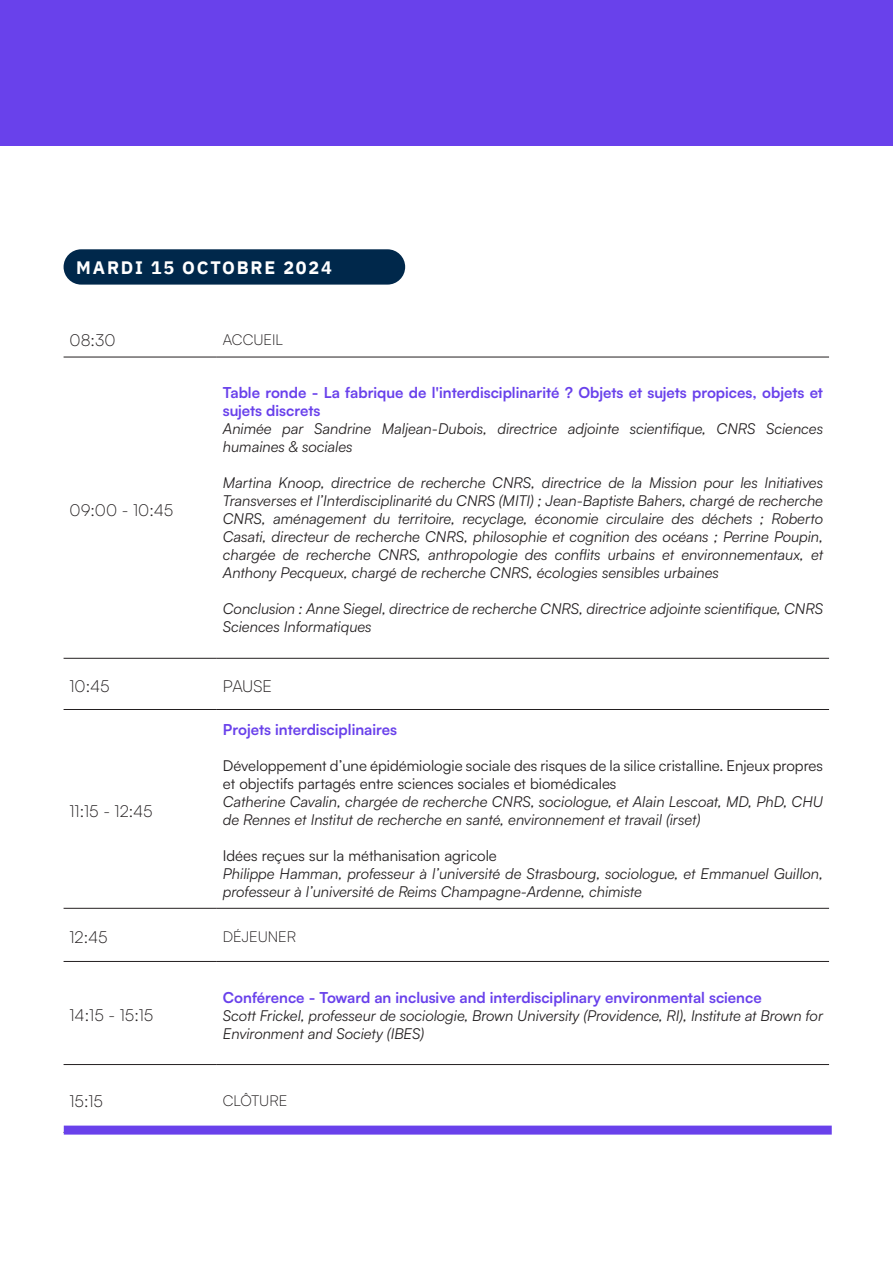
<style>
.page{position:relative;width:893px;height:1263px;background:#fff}
.page>*{position:absolute;margin:0;border:0;box-sizing:border-box;transform-origin:0 0}
.Titre_cartouche_encadré{font:700 18px "IBM Plex Sans";letter-spacing:.1em;color:#fff}
.t1{font:300 16.5px "Satoshi";color:#231f20}
.t2{font:italic 15px/18px "Satoshi";color:#231f20}
.t3{font:700 15px/18px "Satoshi";color:#6941eb}
.t4{font:15px/18px "Satoshi";color:#231f20}
.t5{font:300 15px "Satoshi";color:#231f20}
</style>
<div class="page">
<div style="left:0;top:0;width:893px;height:146px;background:#6941eb"></div>
<div style="left:64px;top:249px;width:341px;height:36px;background:#00284b;border-radius:18px"></div>
<hr style="left:64px;top:357px;width:153px;height:1px;background:#231f20">
<hr style="left:64px;top:658px;width:153px;height:1px;background:#231f20">
<hr style="left:64px;top:709px;width:153px;height:1px;background:#231f20">
<hr style="left:64px;top:908px;width:153px;height:1px;background:#231f20">
<hr style="left:64px;top:961px;width:153px;height:1px;background:#231f20">
<hr style="left:64px;top:1064px;width:153px;height:1px;background:#231f20">
<hr style="left:217px;top:908px;width:612px;height:1px;background:#231f20">
<hr style="left:217px;top:961px;width:612px;height:1px;background:#231f20">
<hr style="left:217px;top:1064px;width:612px;height:1px;background:#231f20">
<hr style="left:217px;top:357px;width:612px;height:1px;background:#231f20">
<hr style="left:217px;top:658px;width:612px;height:1px;background:#231f20">
<hr style="left:217px;top:709px;width:612px;height:1px;background:#231f20">
<div style="left:64px;top:1125px;width:768px;height:9px;background:#6941eb"></div>
<p class="Titre_cartouche_encadré" style="left:76px;top:253px;width:257px">MARDI 15 OCTOBRE 2024</p>
<p class="t1" style="left:70px;top:330px;width:47px">08:30</p>
<p class="t5" style="left:223px;top:330px;width:62px">ACCUEIL</p>
<p class="t1" style="left:70px;top:499px;width:105px">09:00 - 10:45</p>
<p class="t3" style="left:223px;top:383px;width:602px">Table ronde - La fabrique de l'interdisciplinarité ? Objets et sujets propices, objets et sujets discrets</p>
<p class="t2" style="left:223px;top:419px;width:602px">Animée par Sandrine Maljean-Dubois, directrice adjointe scientifique, CNRS Sciences humaines &amp; sociales</p>
<p class="t2" style="left:223px;top:473px;width:602px;text-align:justify">Martina Knoop, directrice de recherche CNRS, directrice de la Mission pour les Initiatives Transverses et l’Interdisciplinarité du CNRS (MITI) ; Jean-Baptiste Bahers, chargé de recherche CNRS, aménagement du territoire, recyclage, économie circulaire des déchets ; Roberto Casati, directeur de recherche CNRS, philosophie et cognition des océans ; Perrine Poupin, chargée de recherche CNRS, anthropologie des conflits urbains et environnementaux, et Anthony Pecqueux, chargé de recherche CNRS, écologies sensibles urbaines</p>
<p class="t2" style="left:223px;top:599px;width:602px">Conclusion : Anne Siegel, directrice de recherche CNRS, directrice adjointe scientifique, CNRS<br>Sciences Informatiques</p>
<p class="t1" style="left:70px;top:676px;width:42px">10:45</p>
<p class="t1" style="left:223px;top:676px;width:51px">PAUSE</p>
<p class="t1" style="left:70px;top:801px;width:85px">11:15 - 12:45</p>
<p class="t3" style="left:223px;top:720px;width:176px">Projets interdisciplinaires</p>
<p class="t4" style="left:223px;top:756px;width:602px">Développement d’une épidémiologie sociale des risques de la silice cristalline. Enjeux propres et objectifs partagés entre sciences sociales et biomédicales</p>
<p class="t2" style="left:223px;top:792px;width:602px">Catherine Cavalin, chargée de recherche CNRS, sociologue, et Alain Lescoat, MD, PhD, CHU de Rennes et Institut de recherche en santé, environnement et travail (irset)</p>
<p class="t4" style="left:223px;top:846px;width:275px">Idées reçues sur la méthanisation agricole</p>
<p class="t2" style="left:223px;top:864px;width:602px">Philippe Hamman, professeur à l’université de Strasbourg, sociologue, et Emmanuel Guillon, professeur à l’université de Reims Champagne-Ardenne, chimiste</p>
<p class="t1" style="left:70px;top:927px;width:39px">12:45</p>
<p class="t5" style="left:223px;top:927px;width:75px">DÉJEUNER</p>
<p class="t1" style="left:70px;top:1005px;width:85px">14:15 - 15:15</p>
<p class="t3" style="left:223px;top:987px;width:540px">Conférence - Toward an inclusive and interdisciplinary environmental science</p>
<p class="t2" style="left:223px;top:1005px;width:602px">Scott Frickel, professeur de sociologie, Brown University (Providence, RI), Institute at Brown for<br>Environment and Society (IBES)</p>
<p class="t1" style="left:70px;top:1090px;width:35px">15:15</p>
<p class="t5" style="left:223px;top:1091px;width:66px">CLÔTURE</p>
</div>
